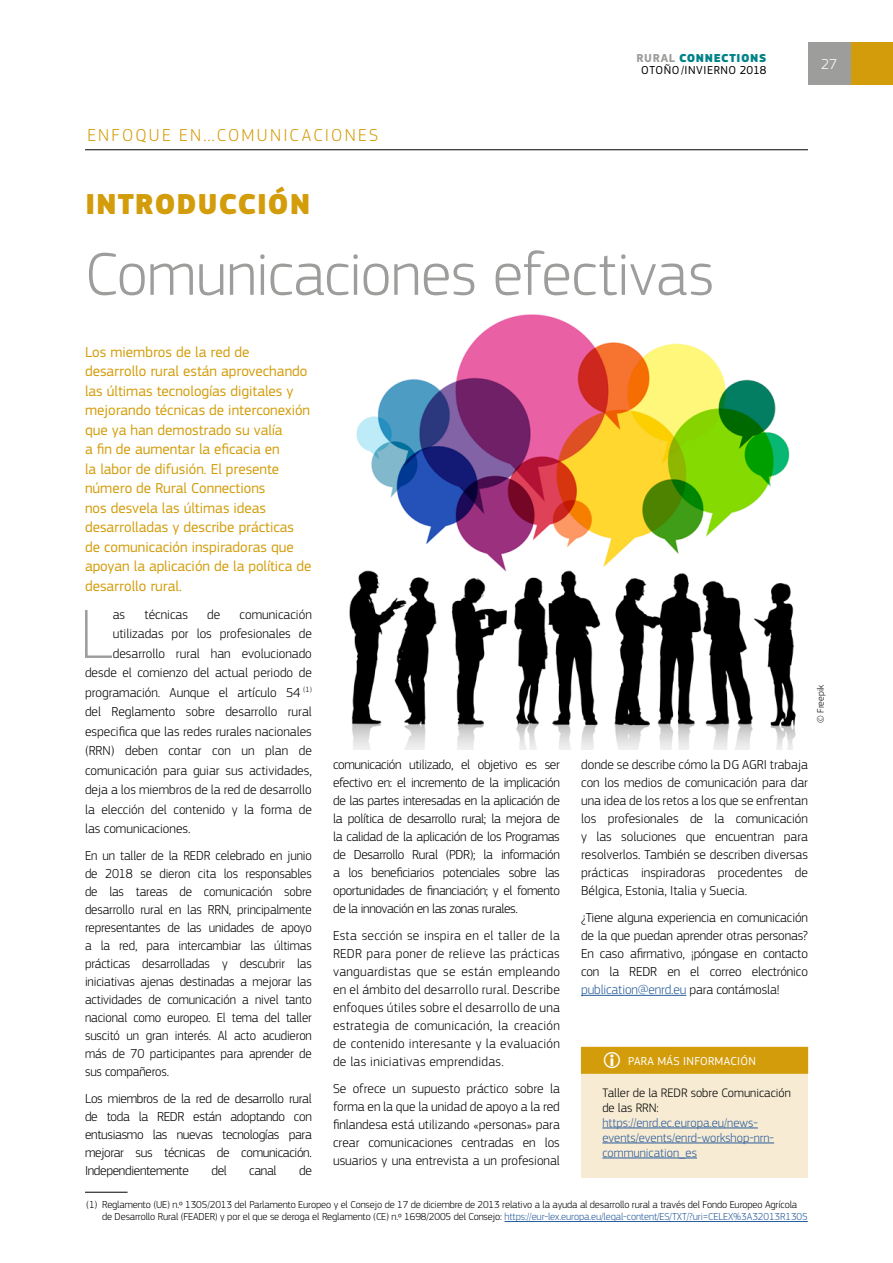
<style>
.page{position:relative;width:893px;height:1263px;background:#fff}
.page>*{position:absolute;margin:0;border:0;box-sizing:border-box;transform-origin:0 0}
._0_Body_letterine_JU{font:100 72.3px "EC Square Sans Pro";color:#9d9d9c}
._1_GRAND_TITRE_TOC{font:300 63px "EC Square Sans Pro";letter-spacing:-.02em;color:#9d9d9c}
._1_Gros_sur-titre__o{font:900 30px "EC Square Sans Pro";letter-spacing:.025em;color:#d39c0a}
._1_Rubrique_C__ocre{font:300 18px "EC Square Sans Pro";letter-spacing:.125em;color:#d39c0a}
._0_Chapeau__ocre{font:15px/19.5px "EC Square Sans Pro";color:#d39c0a}
.t1{font:300 15px "EC Square Sans Pro";color:#fff}
._0_Body_JUSTIFIED{font:300 13.5px/18px "EC Square Sans Pro";letter-spacing:-.01em;color:#000;text-align:justify}
._0_Body_letterine_JU-2{font:300 13.5px "EC Square Sans Pro";color:#000}
.Box_info_-_Body_noir{font:300 12.75px/15px "EC Square Sans Pro";color:#275b9b}
.t2{font:12px/12px "EC Square Sans Pro";letter-spacing:.045em;color:#000;text-align:center}
.t3{font:12px "EC Square Sans Pro";letter-spacing:.02em;color:#fff}
._9_Footnotes{font:300 10.5px/12px "EC Square Sans Pro";letter-spacing:-.01em;color:#000}
._8___photo{font:300 9.75px "EC Square Sans Pro";color:#000}
.s1{font-weight:700;color:#9d9d9c}
.s2{font-weight:900;color:#008387}
.s3{color:#275b9b}
.s4{font-size:22.5px;color:#fffffd}
.s5{color:#000}
</style>
<div class="page">
<div style="left:850px;top:43px;width:43px;height:42px;background:#d39c0a"></div>
<hr style="left:85px;top:149px;width:723px;height:1px;background:#000">
<hr style="left:85px;top:1192px;width:43px;height:1px;background:#000">
<hr style="left:504px;top:1221px;width:304px;height:1px;background:#275b9b">
<hr style="left:581px;top:995px;width:105px;height:1px;background:#275b9b">
<img style="left:349px;top:314px;width:447px;height:435px">
<div style="left:581px;top:1047px;width:227px;height:131px;background:#f7ebd4"></div>
<div style="left:581px;top:1047px;width:227px;height:27px;background:#d39c0a"></div>
<hr style="left:602px;top:1128px;width:156px;height:1px;background:#275b9b">
<hr style="left:602px;top:1143px;width:172px;height:1px;background:#275b9b">
<hr style="left:602px;top:1158px;width:95px;height:1px;background:#275b9b">
<div style="left:808px;top:43px;width:42px;height:42px;background:#9d9d9c"></div>
<p class="t2" style="left:637px;top:52px;width:131px"><span class="s1">RURAL</span> <span class="s2">CONNECTIONS<br></span>OTOÑO/INVIERNO 2018</p>
<p class="t1" style="left:821px;top:56px;width:18px">27</p>
<p class="_1_Rubrique_C__ocre" style="left:87px;top:125px;width:293px">ENFOQUE EN…COMUNICACIONES</p>
<p class="_1_Gros_sur-titre__o" style="left:85px;top:185px;width:226px">INTRODUCCIÓN</p>
<p class="_1_GRAND_TITRE_TOC" style="left:85px;top:237px;width:631px">Comunicaciones efectivas</p>
<p class="_0_Chapeau__ocre" style="left:85px;top:342px;width:228px">Los miembros de la red de desarrollo rural están aprovechando las últimas tecnologías digitales y mejorando técnicas de interconexión que ya han demostrado su valía<br>a fin de aumentar la eficacia en<br>la labor de difusión. El presente número de Rural Connections<br>nos desvela las últimas ideas desarrolladas y describe prácticas de comunicación inspiradoras que apoyan la aplicación de la política de desarrollo rural.</p>
<p class="_0_Body_letterine_JU" style="left:80px;top:592px;width:35px">L</p>
<p class="_0_Body_letterine_JU-2" style="left:113px;top:607px;width:14px">as</p>
<p class="_0_Body_letterine_JU-2" style="left:145px;top:607px;width:45px">técnicas</p>
<p class="_0_Body_letterine_JU-2" style="left:207px;top:607px;width:15px">de</p>
<p class="_0_Body_letterine_JU-2" style="left:240px;top:607px;width:74px">comunicación</p>
<p class="_0_Body_letterine_JU-2" style="left:113px;top:626px;width:201px">utilizadas por los profesionales de</p>
<p class="_0_Body_letterine_JU-2" style="left:113px;top:646px;width:201px">desarrollo rural han evolucionado</p>
<p class="_0_Body_letterine_JU-2" style="left:85px;top:665px;width:228px">desde el comienzo del actual periodo de</p>
<p class="_0_Body_letterine_JU-2" style="left:85px;top:685px;width:228px">programación. Aunque el artículo 54 <sup>(1)</sup></p>
<p class="_0_Body_letterine_JU-2" style="left:85px;top:704px;width:228px">del Reglamento sobre desarrollo rural</p>
<p class="_0_Body_letterine_JU-2" style="left:85px;top:724px;width:228px">especifica que las redes rurales nacionales</p>
<p class="_0_Body_letterine_JU-2" style="left:85px;top:743px;width:228px">(RRN) deben contar con un plan de</p>
<p class="_0_Body_letterine_JU-2" style="left:85px;top:763px;width:228px">comunicación para guiar sus actividades,</p>
<p class="_0_Body_letterine_JU-2" style="left:85px;top:782px;width:228px">deja a los miembros de la red de desarrollo</p>
<p class="_0_Body_letterine_JU-2" style="left:85px;top:802px;width:228px">la elección del contenido y la forma de</p>
<p class="_0_Body_letterine_JU-2" style="left:85px;top:821px;width:107px">las comunicaciones.</p>
<p class="_0_Body_JUSTIFIED" style="left:85px;top:846px;width:228px">En un taller de la REDR celebrado en junio de 2018 se dieron cita los responsables de las tareas de comunicación sobre desarrollo rural en las RRN, principalmente representantes de las unidades de apoyo a la red, para intercambiar las últimas prácticas desarrolladas y descubrir las iniciativas ajenas destinadas a mejorar las actividades de comunicación a nivel tanto nacional como europeo. El tema del taller suscitó un gran interés. Al acto acudieron más de 70 participantes para aprender de sus compañeros.</p>
<p class="_0_Body_JUSTIFIED" style="left:85px;top:1089px;width:228px">Los miembros de la red de desarrollo rural de toda la REDR están adoptando con entusiasmo las nuevas tecnologías para mejorar sus técnicas de comunicación.<br>Independientemente</p>
<p class="_0_Body_JUSTIFIED" style="left:211px;top:1161px;width:17px">del</p>
<p class="_0_Body_JUSTIFIED" style="left:249px;top:1161px;width:29px">canal</p>
<p class="_0_Body_JUSTIFIED" style="left:299px;top:1161px;width:14px">de</p>
<p class="_0_Body_JUSTIFIED" style="left:333px;top:756px;width:228px">comunicación utilizado, el objetivo es ser efectivo en: el incremento de la implicación de las partes interesadas en la aplicación de la política de desarrollo rural; la mejora de la calidad de la aplicación de los Programas de Desarrollo Rural (PDR); la información a los beneficiarios potenciales sobre las oportunidades de financiación; y el fomento de la innovación en las zonas rurales.</p>
<p class="_0_Body_JUSTIFIED" style="left:333px;top:926px;width:228px">Esta sección se inspira en el taller de la REDR para poner de relieve las prácticas vanguardistas que se están empleando en el ámbito del desarrollo rural. Describe enfoques útiles sobre el desarrollo de una estrategia de comunicación, la creación de contenido interesante y la evaluación de las iniciativas emprendidas.</p>
<p class="_0_Body_JUSTIFIED" style="left:333px;top:1079px;width:228px">Se ofrece un supuesto práctico sobre la forma en la que la unidad de apoyo a la red finlandesa está utilizando «personas» para crear comunicaciones centradas en los usuarios y una entrevista a un profesional</p>
<p class="_8___photo" style="left:815px;top:723px;width:39px;rotate:-90deg">© Freepik</p>
<p class="_0_Body_JUSTIFIED" style="left:581px;top:756px;width:228px">donde se describe cómo la DG AGRI trabaja con los medios de comunicación para dar una idea de los retos a los que se enfrentan los profesionales de la comunicación y las soluciones que encuentran para resolverlos. También se describen diversas prácticas inspiradoras procedentes de Bélgica, Estonia, Italia y Suecia.</p>
<p class="_0_Body_JUSTIFIED" style="left:581px;top:908px;width:228px">¿Tiene alguna experiencia en comunicación de la que puedan aprender otras personas?<br>En caso afirmativo, ¡póngase en contacto con la REDR en el correo electrónico <span class="s3">publication@enrd.eu</span> para contárnosla!</p>
<p class="t3" style="left:602px;top:1054px;width:155px"><span class="s4">΂</span> PARA MÁS INFORMACIÓN</p>
<p class="Box_info_-_Body_noir" style="left:602px;top:1085px;width:190px"><span class="s5">Taller de la REDR sobre Comunicación de las RRN: </span>https://enrd.ec.europa.eu/news&shy;events/events/enrd-workshop-nrn&shy;communication_es</p>
<p class="_9_Footnotes" style="left:102px;top:1199px;width:707px;text-indent:-16px">(1) Reglamento (UE) n.º 1305/2013 del Parlamento Europeo y el Consejo de 17 de diciembre de 2013 relativo a la ayuda al desarrollo rural a través del Fondo Europeo Agrícola de Desarrollo Rural (FEADER) y por el que se deroga el Reglamento (CE) n.º 1698/2005 del Consejo: <span class="s3">https://eur-lex.europa.eu/legal-content/ES/TXT/?uri=CELEX%3A32013R1305</span></p>
</div>
